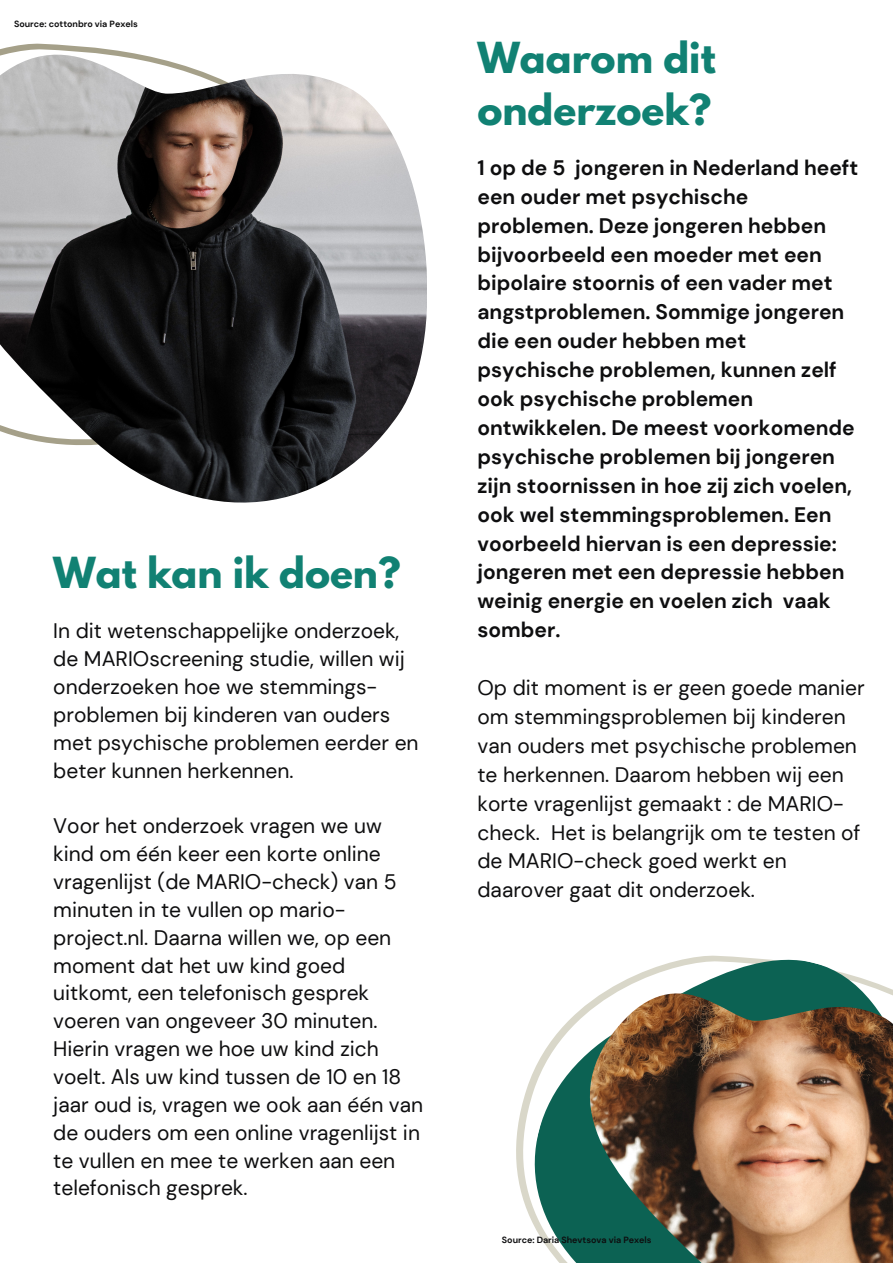
<style>
.page{position:relative;width:893px;height:1264px;background:#fff}
.page>*{position:absolute;margin:0;border:0;box-sizing:border-box;transform-origin:0 0}
.t1{font:700 37.95px/51.4px "League Spartan";color:#118173}
.t2{font:21px/27.9px "DM Sans";color:#0e0e0f}
.t3{font:700 21px/29px "DM Sans";color:#0e0e0f}
.t4{font:700 9px "DM Sans";color:#0e0e0f}
</style>
<div class="page">
<img style="left:0;top:55px;width:427px;height:448px">
<svg style="left:516px;top:955px;width:376px;height:307px"></svg>
<img style="left:590px;top:993px;width:302px;height:269px">
<p class="t4" style="left:14px;top:18px;width:125px">Source: cottonbro via Pexels</p>
<h1 class="t1" style="left:53px;top:551px;width:349px">Wat kan ik doen?</h1>
<p class="t2" style="left:53px;top:617px;width:367px">In dit wetenschappelijke onderzoek, de MARIOscreening studie, willen wij onderzoeken hoe we stemmings&shy;problemen bij kinderen van ouders met psychische problemen eerder en beter kunnen herkennen.</p>
<p class="t2" style="left:53px;top:812px;width:371px">Voor het onderzoek vragen we uw kind om één keer een korte online vragenlijst (de MARIO-check) van 5 minuten in te vullen op mario&shy;project.nl. Daarna willen we, op een moment dat het uw kind goed uitkomt, een telefonisch gesprek voeren van ongeveer 30 minuten.<br>Hierin vragen we hoe uw kind zich voelt. Als uw kind tussen de 10 en 18 jaar oud is, vragen we ook aan één van de ouders om een online vragenlijst in te vullen en mee te werken aan een telefonisch gesprek.</p>
<h1 class="t1" style="left:477px;top:37px;width:240px">Waarom dit onderzoek?</h1>
<p class="t3" style="left:477px;top:153px;width:382px">1 op de 5 jongeren in Nederland heeft een ouder met psychische problemen. Deze jongeren hebben bijvoorbeeld een moeder met een bipolaire stoornis of een vader met angstproblemen. Sommige jongeren die een ouder hebben met psychische problemen, kunnen zelf ook psychische problemen ontwikkelen. De meest voorkomende psychische problemen bij jongeren zijn stoornissen in hoe zij zich voelen, ook wel stemmingsproblemen. Een voorbeeld hiervan is een depressie: jongeren met een depressie hebben weinig energie en voelen zich vaak somber.</p>
<p class="t2" style="left:477px;top:673px;width:389px;line-height:29px">Op dit moment is er geen goede manier om stemmingsproblemen bij kinderen van ouders met psychische problemen te herkennen. Daarom hebben wij een korte vragenlijst gemaakt : de MARIO&shy;check. Het is belangrijk om te testen of de MARIO-check goed werkt en daarover gaat dit onderzoek.</p>
<p class="t4" style="left:502px;top:1234px;width:151px">Source: Daria Shevtsova via Pexels</p>
</div>
